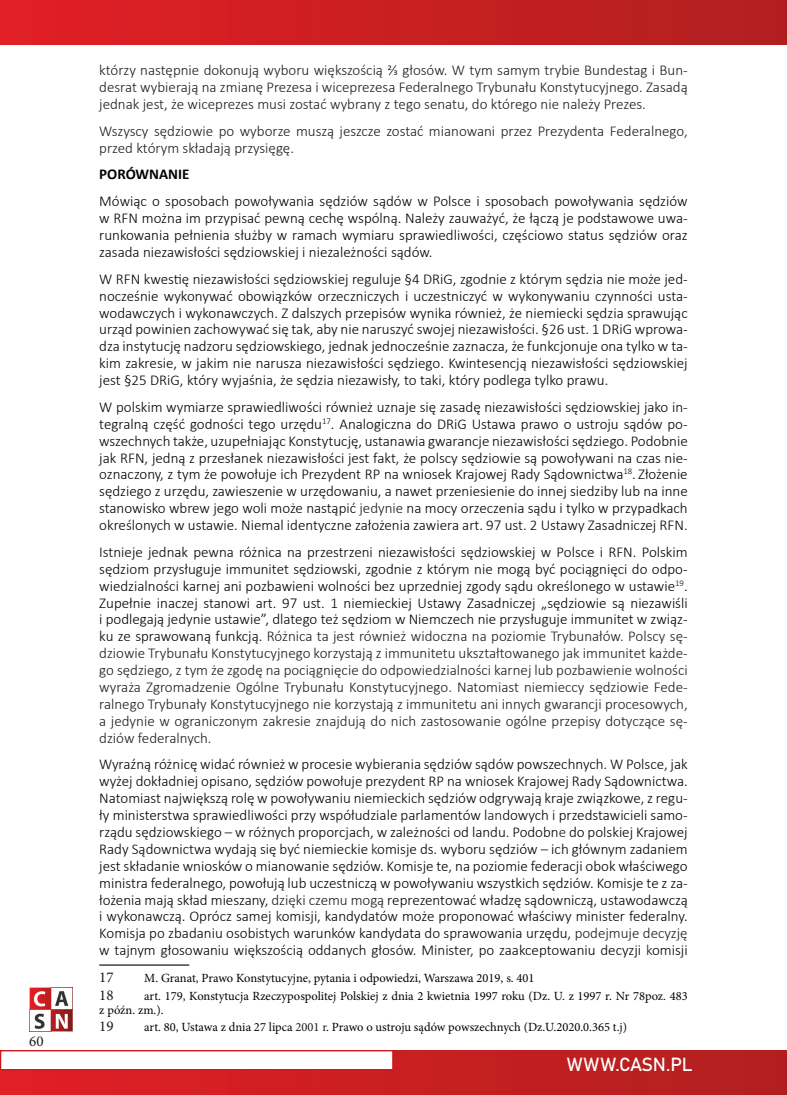
<style>
.page{position:relative;width:787px;height:1095px;background:#fff}
.page>*{position:absolute;margin:0;border:0;box-sizing:border-box;transform-origin:0 0}
.t1{font:18.75px "Bahnschrift";letter-spacing:-.01em;color:#fff}
.t2{font:300 15px/16.9px "Calibri";color:#020203;text-align:justify}
.t3{font:300 15px/16.9px "Calibri";color:#1d1d1b;text-align:justify}
.t4{font:700 15px "Calibri";color:#020203}
.t5{font:15px "Minion Pro";color:#1d1d1b}
.t6{font:12.5px/14.4px "Minion Pro";color:#020203}
.s1{color:#1d1d1b}
.s2{color:#020203}
</style>
<div class="page">
<img style="left:29px;top:988px;width:44px;height:43px">
<div style="left:1px;top:0;width:786px;height:45px;background:linear-gradient(to right,#e11f25,#b21f1f)"></div>
<div style="left:1px;top:1050px;width:786px;height:45px;background:linear-gradient(to right,#e11f25,#b21f1f)"></div>
<div style="left:0;top:1050px;width:393px;height:20px;background:#fff;border:1px solid #cd171a"></div>
<hr style="left:99px;top:964px;width:90px;height:2px;background:#1d1d1b">
<p class="t5" style="left:29px;top:1031px;width:16px">60</p>
<p class="t3" style="left:99px;top:61px;width:590px">którzy następnie dokonują wyboru większością ⅔ głosów. W tym samym trybie Bundestag i Bun&shy;desrat wybierają na zmianę Prezesa i wiceprezesa Federalnego Trybunału Konstytucyjnego. Zasadą jednak jest, że wiceprezes musi zostać wybrany z tego senatu, do którego nie należy Prezes.</p>
<p class="t3" style="left:99px;top:122px;width:590px">Wszyscy sędziowie po wyborze muszą jeszcze zostać mianowani przez Prezydenta Federalnego, przed którym składają przysięgę.</p>
<p class="t4" style="left:99px;top:164px;width:92px">PORÓWNANIE</p>
<p class="t2" style="left:99px;top:193px;width:590px">Mówiąc o sposobach powoływania sędziów sądów w Polsce i sposobach powoływania sędziów w RFN można im przypisać pewną cechę wspólną. Należy zauważyć, że łączą je podstawowe uwa&shy;runkowania pełnienia służby w ramach wymiaru sprawiedliwości, częściowo status sędziów oraz zasada niezawisłości sędziowskiej i niezależności sądów.</p>
<p class="t2" style="left:99px;top:270px;width:590px">W RFN kwestię niezawisłości sędziowskiej reguluje §4 DRiG, zgodnie z którym sędzia nie może jed&shy;nocześnie wykonywać obowiązków orzeczniczych i uczestniczyć w wykonywaniu czynności usta&shy;wodawczych i wykonawczych. Z dalszych przepisów wynika również, że niemiecki sędzia sprawując urząd powinien zachowywać się tak, aby nie naruszyć swojej niezawisłości. §26 ust. 1 DRiG wprowa&shy;dza instytucję nadzoru sędziowskiego, jednak jednocześnie zaznacza, że funkcjonuje ona tylko w ta&shy;kim zakresie, w jakim nie narusza niezawisłości sędziego. Kwintesencją niezawisłości sędziowskiej jest §25 DRiG, który wyjaśnia, że sędzia niezawisły, to taki, który podlega tylko prawu.</p>
<p class="t2" style="left:99px;top:398px;width:590px">W polskim wymiarze sprawiedliwości również uznaje się zasadę niezawisłości sędziowskiej jako in&shy;tegralną część godności tego urzędu<sup>17</sup>. Analogiczna do DRiG Ustawa prawo o ustroju sądów po&shy;wszechnych także, uzupełniając Konstytucję, ustanawia gwarancje niezawisłości sędziego. Podobnie jak RFN, jedną z przesłanek niezawisłości jest fakt, że polscy sędziowie są powoływani na czas nie&shy;oznaczony, z tym że powołuje ich Prezydent RP na wniosek Krajowej Rady Sądownictwa<sup>18</sup>. Złożenie sędziego z urzędu, zawieszenie w urzędowaniu, a nawet przeniesienie do innej siedziby lub na inne stanowisko wbrew jego woli może nastąpić <span class="s1">jedynie</span> na mocy orzeczenia sądu i tylko w przypadkach określonych w ustawie. Niemal identyczne założenia zawiera art. 97 ust. 2 Ustawy Zasadniczej RFN.</p>
<p class="t3" style="left:99px;top:543px;width:590px"><span class="s2">Istnieje jednak pewna różnica na przestrzeni niezawisłości sędziowskiej w Polsce i RFN. Polskim sędziom przysługuje immunitet sędziowski, zgodnie z którym nie mogą być pociągnięci do odpo&shy;wiedzialności karnej ani pozbawieni wolności bez uprzedniej zgody sądu określonego w ustawie</span><sup>19</sup><span class="s2">.<br>Zupełnie inaczej stanowi art. 97 ust. 1 niemieckiej Ustawy Zasadniczej „sędziowie są niezawiśli i podlegają jedynie ustawie”, dlatego też sędziom w Niemczech nie przysługuje immunitet w związ&shy;ku ze sprawowaną funkcją.</span> Różnica ta jest również widoczna na poziomie Trybunałów. Polscy sę&shy;dziowie Trybunału Konstytucyjnego korzystają z immunitetu ukształtowanego jak immunitet każde&shy;go sędziego, z tym że zgodę na pociągnięcie do odpowiedzialności karnej lub pozbawienie wolności wyraża Zgromadzenie Ogólne Trybunału Konstytucyjnego. Natomiast niemieccy sędziowie Fede&shy;ralnego Trybunały Konstytucyjnego nie korzystają z immunitetu ani innych gwarancji procesowych, a jedynie w ograniczonym zakresie znajdują do nich zastosowanie ogólne przepisy dotyczące sę&shy;dziów federalnych.</p>
<p class="t2" style="left:99px;top:756px;width:590px">Wyraźną różnicę widać również w procesie wybierania sędziów sądów powszechnych. W Polsce, jak wyżej dokładniej opisano, sędziów powołuje prezydent RP na wniosek Krajowej Rady Sądownictwa.<br>Natomiast największą rolę w powoływaniu niemieckich sędziów odgrywają kraje związkowe, z regu&shy;ły ministerstwa sprawiedliwości przy współudziale parlamentów l<span class="s1">an</span>dowych i przedstawicieli samo&shy;rządu sędziowskiego – w różnych proporcjach, w zależności od landu. Podobn<span class="s1">e</span> do polskiej Krajowej Rady Sądownictwa wydają się być niemieckie <span class="s1">k</span>omisje ds. wyboru sędziów – ich głównym zadaniem jest składanie wniosków o mianowanie sędziów. Komisje te, na poziomie federacji obok właściwego ministra federalnego, powołują lub uczestniczą w powoływaniu wszystkich sędziów. Komisje te z za&shy;łożenia mają skład mieszany, <span class="s1">dzięki czemu mogą</span> reprezentować władzę sądowniczą, ustawodawczą i wykonawczą. Oprócz samej <span class="s1">k</span>omisji, kandydatów może proponować właściwy minister federalny.<br>Komisja po zbadaniu osobistych warunków kandydata do sprawowania urzędu, <span class="s1">podejmuje decyzję </span>w tajnym głosowaniu większością oddanych głosów. Minister, po zaakceptowaniu decyzji <span class="s1">k</span>omisji</p>
<p class="t5" style="left:99px;top:967px;width:16px">17</p>
<p class="t6" style="left:144px;top:971px;width:392px">M. Granat, Prawo Konstytucyjne, pytania i odpowiedzi, Warszawa 2019, s. 401</p>
<p class="t5" style="left:99px;top:985px;width:16px">18</p>
<p class="t6" style="left:99px;top:988px;width:590px;text-indent:45px">art. 179, Konstytucja Rzeczypospolitej Polskiej z dnia 2 kwietnia 1997 roku (Dz. U. z 1997 r. Nr 78poz. 483 z późn. zm.).</p>
<p class="t5" style="left:99px;top:1016px;width:16px">19</p>
<p class="t6" style="left:144px;top:1020px;width:484px">art. 80, Ustawa z dnia 27 lipca <span class="s1">2001 r</span>. Prawo o ustroju sądów powszechnych (Dz.U.2020.0.365 t.j)</p>
<p class="t1" style="left:567px;top:1050px;width:127px">WWW.CASN.PL</p>
</div>
